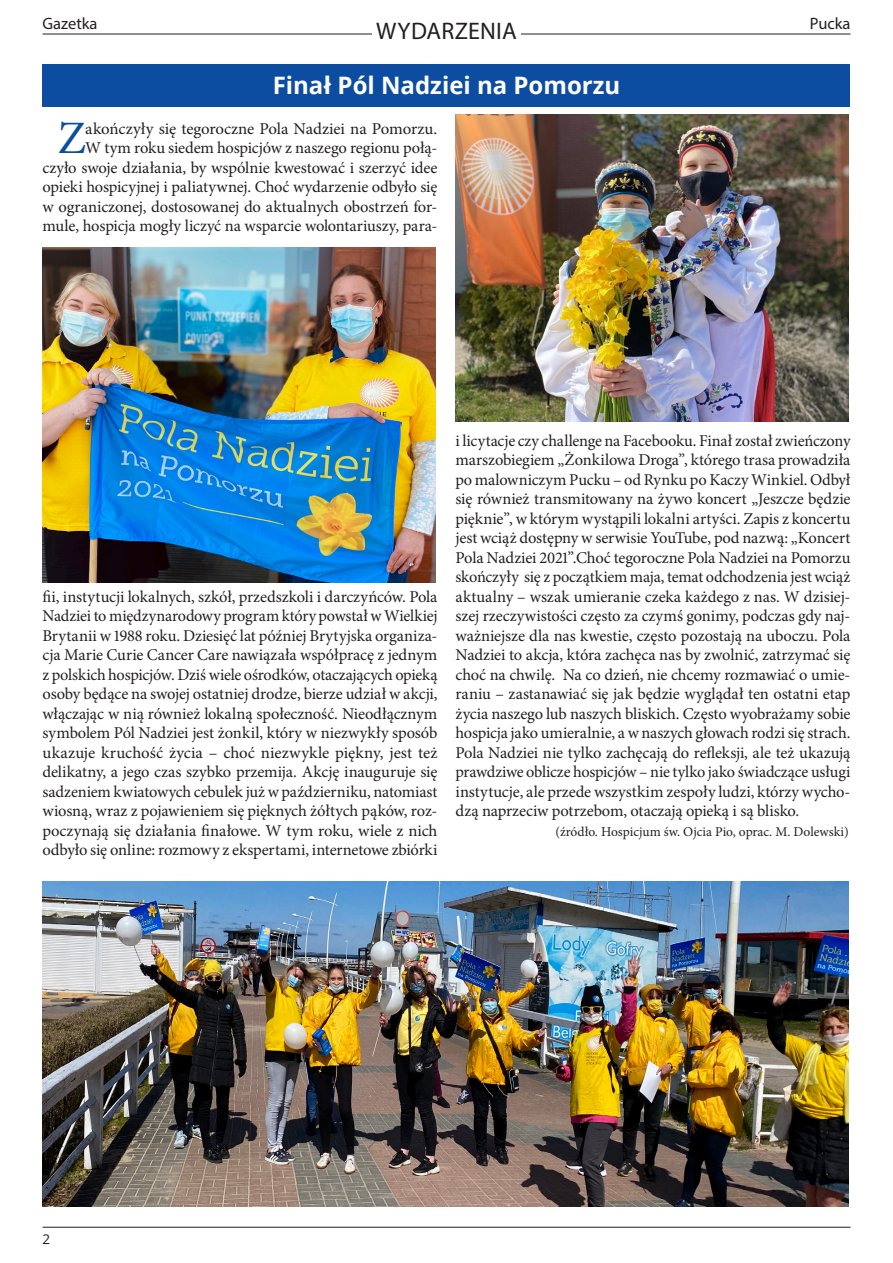
<style>
.page{position:relative;width:893px;height:1263px;background:#fff}
.page>*{position:absolute;margin:0;border:0;box-sizing:border-box;transform-origin:0 0}
.body_z{font:46.5px "Minion Pro";color:#0a4f9e}
.t1{font:700 24px "Open Sans";color:#fff}
.t2{font:24px "Myriad Pro";letter-spacing:.005em;color:#231f20}
.body_z-2{font:16.5px/19.5px "Minion Pro";letter-spacing:-.01em;color:#231f20;text-align:justify}
.t3{font:16.5px "Myriad Pro";color:#231f20}
.t4{font:13.5px "Minion Pro";color:#231f20}
.t5{font:13.5px "Open Sans";color:#231f20}
</style>
<div class="page">
<div style="left:43px;top:64px;width:807px;height:42px;background:#0d4da1"></div>
<img style="left:43px;top:881px;width:805px;height:325px">
<img style="left:455px;top:114px;width:394px;height:307px">
<img style="left:43px;top:247px;width:393px;height:335px">
<hr style="left:43px;top:1227px;width:807px;height:1px;background:#231f20">
<hr style="left:43px;top:34px;width:807px;height:1px;background:#231f20">
<div style="left:372px;top:21px;width:149px;height:22px;background:#fff"></div>
<p class="t3" style="left:43px;top:14px;width:57px">Gazetka</p>
<h2 class="t2" style="left:376px;top:16px;width:142px">WYDARZENIA</h2>
<p class="t3" style="left:810px;top:14px;width:42px">Pucka</p>
<p class="t1" style="left:273px;top:69px;width:349px">Finał Pól Nadziei na Pomorzu</p>
<p class="body_z" style="left:58px;top:107px;width:30px">Z</p>
<p class="body_z-2" style="left:43px;top:119px;width:396px;text-align:right">akończyły się tegoroczne Pola Nadziei na Pomorzu.<br>W tym roku siedem hospicjów z naszego regionu połą-<br>czyło swoje działania, by wspólnie kwestować i szerzyć idee opieki hospicyjnej i paliatywnej. Choć wydarzenie odbyło się w ograniczonej, dostosowanej do aktualnych obostrzeń for&shy;mule, hospicja mogły liczyć na wsparcie wolontariuszy, para-</p>
<p class="body_z-2" style="left:43px;top:587px;width:397px">fii, instytucji lokalnych, szkół, przedszkoli i darczyńców. Pola Nadziei to międzynarodowy program który powstał w Wielkiej Brytanii w 1988 roku. Dziesięć lat później Brytyjska organiza&shy;cja Marie Curie Cancer Care nawiązała współpracę z jednym z polskich hospicjów. Dziś wiele ośrodków, otaczających opieką osoby będące na swojej ostatniej drodze, bierze udział w akcji, włączając w nią również lokalną społeczność. Nieodłącznym symbolem Pól Nadziei jest żonkil, który w niezwykły sposób ukazuje kruchość życia – choć niezwykle piękny, jest też delikatny, a jego czas szybko przemija. Akcję inauguruje się sadzeniem kwiatowych cebulek już w październiku, natomiast wiosną, wraz z pojawieniem się pięknych żółtych pąków, roz&shy;poczynają się działania finałowe. W tym roku, wiele z nich odbyło się online: rozmowy z ekspertami, internetowe zbiórki</p>
<p class="body_z-2" style="left:455px;top:431px;width:396px">i licytacje czy challenge na Facebooku. Finał został zwieńczony marszobiegiem „Żonkilowa Droga”, którego trasa prowadziła po malowniczym Pucku – od Rynku po Kaczy Winkiel. Odbył się również transmitowany na żywo koncert „Jeszcze będzie pięknie”, w którym wystąpili lokalni artyści. Zapis z koncertu jest wciąż dostępny w serwisie YouTube, pod nazwą: „Koncert Pola Nadziei 2021”.Choć tegoroczne Pola Nadziei na Pomorzu skończyły się z początkiem maja, temat odchodzenia jest wciąż aktualny – wszak umieranie czeka każdego z nas. W dzisiej&shy;szej rzeczywistości często za czymś gonimy, podczas gdy naj&shy;ważniejsze dla nas kwestie, często pozostają na uboczu. Pola Nadziei to akcja, która zachęca nas by zwolnić, zatrzymać się choć na chwilę. Na co dzień, nie chcemy rozmawiać o umie&shy;raniu – zastanawiać się jak będzie wyglądał ten ostatni etap życia naszego lub naszych bliskich. Często wyobrażamy sobie hospicja jako umieralnie, a w naszych głowach rodzi się strach.<br>Pola Nadziei nie tylko zachęcają do refleksji, ale też ukazują prawdziwe oblicze hospicjów – nie tylko jako świadczące usługi instytucje, ale przede wszystkim zespoły ludzi, którzy wycho&shy;dzą naprzeciw potrzebom, otaczają opieką i są blisko.</p>
<p class="t4" style="left:555px;top:822px;width:295px">(źródło. Hospicjum św. Ojcia Pio, oprac. M. Dolewski)</p>
<p class="t5" style="left:43px;top:1229px;width:9px">2</p>
</div>
